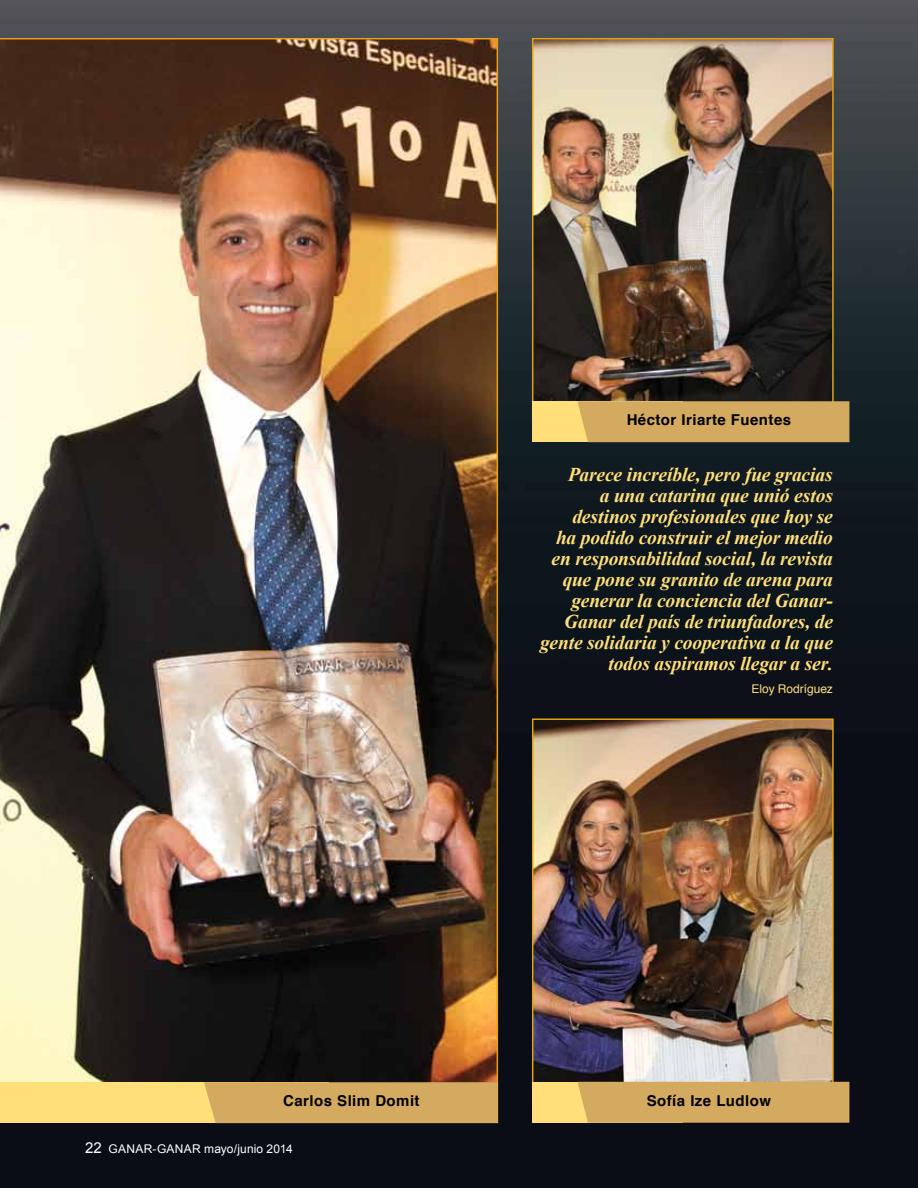
<style>
.page{position:relative;width:918px;height:1188px;background:#fff}
.page>*{position:absolute;margin:0;border:0;box-sizing:border-box;transform-origin:0 0}
.t1{font:italic 700 19.5px/21px "Times New Roman";letter-spacing:-.01em;color:#ffdf7a;text-align:right}
.t2{font:700 15px "Helvetica";letter-spacing:.03em;color:#000}
.t3{font:12px "Arial";letter-spacing:.015em;color:#fff}
.t4{font:12px "Helvetica";color:#ffdf7b}
.s1{font-size:15px}
</style>
<div class="page">
<img style="left:0;top:0;width:918px;height:1188px">
<img style="left:535px;top:41px;width:296px;height:360px">
<div style="left:532px;top:38px;width:302px;height:386px;border:2px solid #e0a312"></div>
<div style="left:532px;top:401px;width:151px;height:41px;background:#ffdf7a"></div>
<div style="left:577px;top:401px;width:272px;height:41px;background:#d4aa60"></div>
<img style="left:535px;top:721px;width:296px;height:361px">
<div style="left:532px;top:718px;width:302px;height:387px;border:2px solid #e0a312"></div>
<div style="left:532px;top:1082px;width:151px;height:41px;background:#ffdf7a"></div>
<div style="left:577px;top:1082px;width:272px;height:41px;background:#d4aa60"></div>
<img style="left:0;top:38px;width:498px;height:1044px">
<div style="left:0;top:1082px;width:328px;height:41px;background:#ffdf7a"></div>
<div style="left:204px;top:1082px;width:294px;height:41px;background:#d4aa60"></div>
<p class="t2" style="left:627px;top:408px;width:166px">Héctor Iriarte Fuentes</p>
<p class="t1" style="left:540px;top:463px;width:294px">Parece increíble, pero fue gracias<br>a una catarina que unió estos destinos profesionales que hoy se<br>ha podido construir el mejor medio en responsabilidad social, la revista que pone su granito de arena para generar la conciencia del Ganar-Ganar del país de triunfadores, de gente solidaria y cooperativa a la que todos aspiramos llegar a ser.</p>
<p class="t4" style="left:752px;top:679px;width:83px">Eloy Rodríguez</p>
<p class="t2" style="left:283px;top:1089px;width:138px">Carlos Slim Domit</p>
<p class="t2" style="left:647px;top:1088px;width:126px">Sofía Ize Ludlow</p>
<p class="t3" style="left:85px;top:1141px;width:209px"><span class="s1">22</span> GANAR-GANAR mayo/junio 2014</p>
</div>
